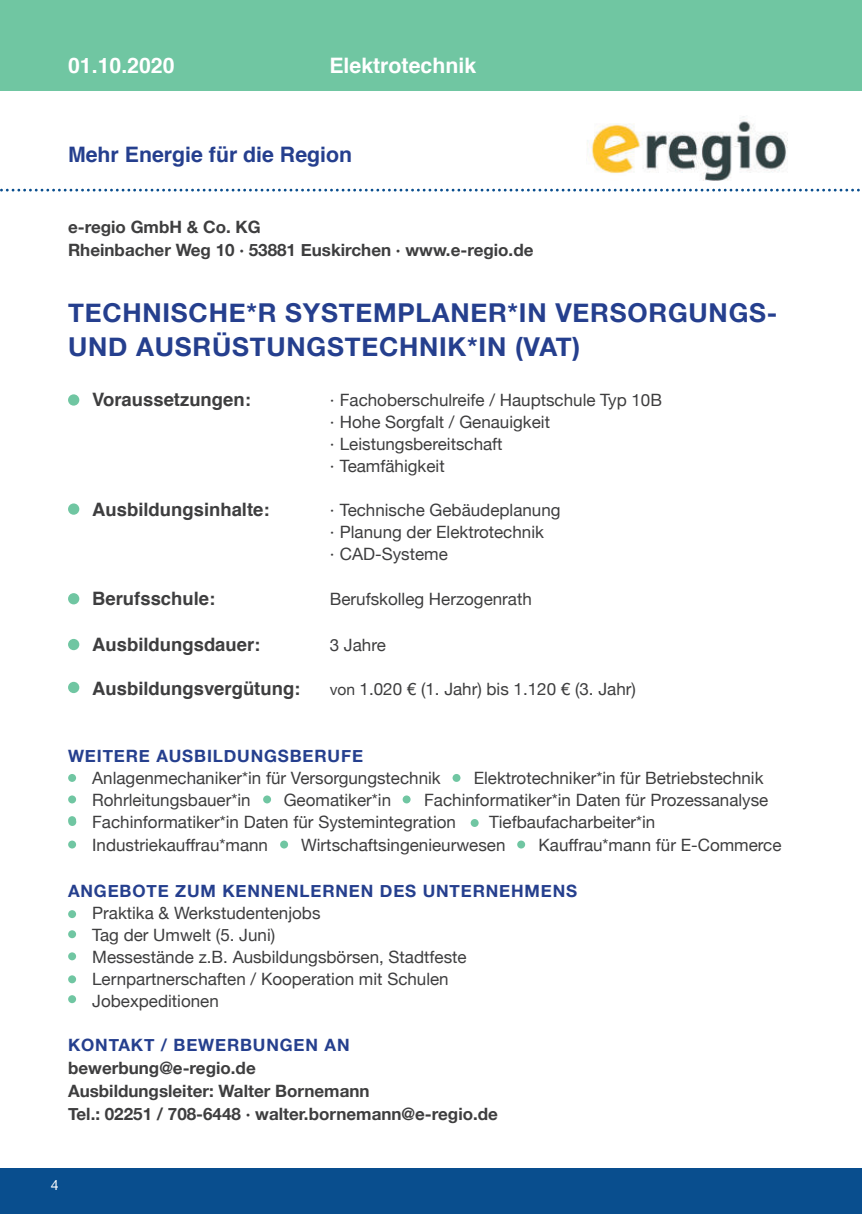
<style>
.page{position:relative;width:862px;height:1214px;background:#fff}
.page>*{position:absolute;margin:0;border:0;box-sizing:border-box;transform-origin:0 0}
.t1{font:700 26px/34px "Helvetica Neue";letter-spacing:.03em;color:#253f8e}
.t2{font:700 21.2px "Helvetica";color:#fff}
.t3{font:700 21.2px "Helvetica";color:#253f8e}
.t4{font:700 18.4px "Helvetica";color:#3e3e3f}
.t5{font:17px/22px "Helvetica Neue";color:#3e3e3f}
.t6{font:700 17px/23px "Helvetica Neue";color:#3e3e3f}
.t7{font:700 17px "Helvetica Neue";letter-spacing:.05em;color:#253f8e}
.t8{font:14.2px "Helvetica Neue";color:#fff}
.s1{font-size:15.6px}
</style>
<div class="page">
<div style="left:0;top:1168px;width:862px;height:45px;background:#094e8e"></div>
<div style="left:0;top:0;width:862px;height:91px;background:#70c6a2"></div>
<svg style="left:0;top:189px;width:860px;height:2px"></svg>
<div style="left:68px;top:394px;width:11px;height:11px;background:#70c6a2;border-radius:50%"></div>
<div style="left:68px;top:503px;width:11px;height:11px;background:#70c6a2;border-radius:50%"></div>
<div style="left:68px;top:638px;width:11px;height:12px;background:#70c6a2;border-radius:50%"></div>
<div style="left:68px;top:681px;width:11px;height:12px;background:#70c6a2;border-radius:50%"></div>
<div style="left:68px;top:593px;width:11px;height:11px;background:#70c6a2;border-radius:50%"></div>
<img style="left:587px;top:116px;width:201px;height:65px">
<div style="left:68px;top:773px;width:8px;height:8px;background:#70c6a2;border-radius:50%"></div>
<div style="left:68px;top:795px;width:8px;height:8px;background:#70c6a2;border-radius:50%"></div>
<svg style="left:68px;top:816px;width:8px;height:8px"></svg>
<div style="left:68px;top:840px;width:8px;height:8px;background:#70c6a2;border-radius:50%"></div>
<div style="left:68px;top:910px;width:8px;height:8px;background:#70c6a2;border-radius:50%"></div>
<div style="left:68px;top:930px;width:8px;height:8px;background:#70c6a2;border-radius:50%"></div>
<div style="left:68px;top:952px;width:8px;height:8px;background:#70c6a2;border-radius:50%"></div>
<div style="left:68px;top:975px;width:8px;height:8px;background:#70c6a2;border-radius:50%"></div>
<svg style="left:452px;top:773px;width:8px;height:8px"></svg>
<div style="left:263px;top:795px;width:8px;height:8px;background:#70c6a2;border-radius:50%"></div>
<div style="left:471px;top:818px;width:7px;height:8px;background:#70c6a2;border-radius:50%"></div>
<div style="left:68px;top:818px;width:8px;height:7px;background:#70c6a2;border-radius:50%"></div>
<div style="left:403px;top:795px;width:7px;height:8px;background:#70c6a2;border-radius:50%"></div>
<div style="left:280px;top:840px;width:8px;height:8px;background:#70c6a2;border-radius:50%"></div>
<div style="left:517px;top:840px;width:8px;height:8px;background:#70c6a2;border-radius:50%"></div>
<div style="left:68px;top:995px;width:8px;height:8px;background:#70c6a2;border-radius:50%"></div>
<p class="t2" style="left:68px;top:58px;width:108px">01.10.2020</p>
<p class="t2" style="left:329px;top:58px;width:148px">Elektrotechnik</p>
<p class="t3" style="left:68px;top:146px;width:286px">Mehr Energie für die Region</p>
<p class="t6" style="left:68px;top:215px;width:467px">e-regio GmbH &amp; Co. KG<br>Rheinbacher Weg 10 · 53881 Euskirchen · www.e-regio.de</p>
<h1 class="t1" style="left:68px;top:296px;width:711px">TECHNISCHE*R SYSTEMPLANER*IN VERSORGUNGS-<br>UND AUSRÜSTUNGSTECHNIK*IN (VAT)</h1>
<p class="t4" style="left:92px;top:392px;width:160px">Voraussetzungen:</p>
<p class="t5" style="left:330px;top:389px;width:334px">· Fachoberschulreife / Hauptschule Typ 10B · Hohe Sorgfalt / Genauigkeit<br>· Leistungsbereitschaft<br>· Teamfähigkeit</p>
<p class="t4" style="left:92px;top:502px;width:179px">Ausbildungsinhalte:</p>
<p class="t5" style="left:330px;top:499px;width:232px">· Technische Gebäudeplanung · Planung der Elektrotechnik<br>· CAD-Systeme</p>
<p class="t4" style="left:92px;top:591px;width:125px">Berufsschule:</p>
<p class="t5" style="left:330px;top:588px;width:204px">Berufskolleg Herzogenrath</p>
<p class="t4" style="left:92px;top:637px;width:170px">Ausbildungsdauer:</p>
<p class="t5" style="left:330px;top:634px;width:58px">3 Jahre</p>
<p class="t4" style="left:92px;top:681px;width:210px">Ausbildungsvergütung:</p>
<p class="t5" style="left:330px;top:678px;width:308px"><span class="s1">von</span> 1.020 € (1. Jahr) bis 1.120 € (3. Jahr)</p>
<p class="t7" style="left:68px;top:746px;width:296px">WEITERE AUSBILDUNGSBERUFE</p>
<p class="t5" style="left:92px;top:767px;width:350px">Anlagenmechaniker*in für Versorgungstechnik</p>
<p class="t5" style="left:474px;top:767px;width:291px">Elektrotechniker*in für Betriebstechnik</p>
<p class="t5" style="left:92px;top:789px;width:160px">Rohrleitungsbauer*in</p>
<p class="t5" style="left:284px;top:789px;width:109px">Geomatiker*in</p>
<p class="t5" style="left:92px;top:789px;width:678px;text-indent:332px">Fachinformatiker*in Daten für Prozessanalyse<br>Fachinformatiker*in Daten für Systemintegration</p>
<p class="t5" style="left:489px;top:811px;width:168px">Tiefbaufacharbeiter*in</p>
<p class="t5" style="left:92px;top:834px;width:177px">Industriekauffrau*mann</p>
<p class="t5" style="left:301px;top:834px;width:206px">Wirtschaftsingenieurwesen</p>
<p class="t5" style="left:538px;top:834px;width:244px">Kauffrau*mann für E-Commerce</p>
<p class="t7" style="left:68px;top:881px;width:511px">ANGEBOTE ZUM KENNENLERNEN DES UNTERNEHMENS</p>
<p class="t5" style="left:92px;top:902px;width:376px">Praktika &amp; Werkstudentenjobs<br>Tag der Umwelt (5. Juni)<br>Messestände z.B. Ausbildungsbörsen, Stadtfeste Lernpartnerschaften / Kooperation mit Schulen Jobexpeditionen</p>
<p class="t7" style="left:68px;top:1035px;width:283px">KONTAKT / BEWERBUNGEN AN</p>
<p class="t6" style="left:68px;top:1056px;width:431px">bewerbung@e-regio.de<br>Ausbildungsleiter: Walter Bornemann<br>Tel.: 02251 / 708-6448 · walter.bornemann@e-regio.de</p>
<p class="t8" style="left:51px;top:1177px;width:9px">4</p>
</div>
